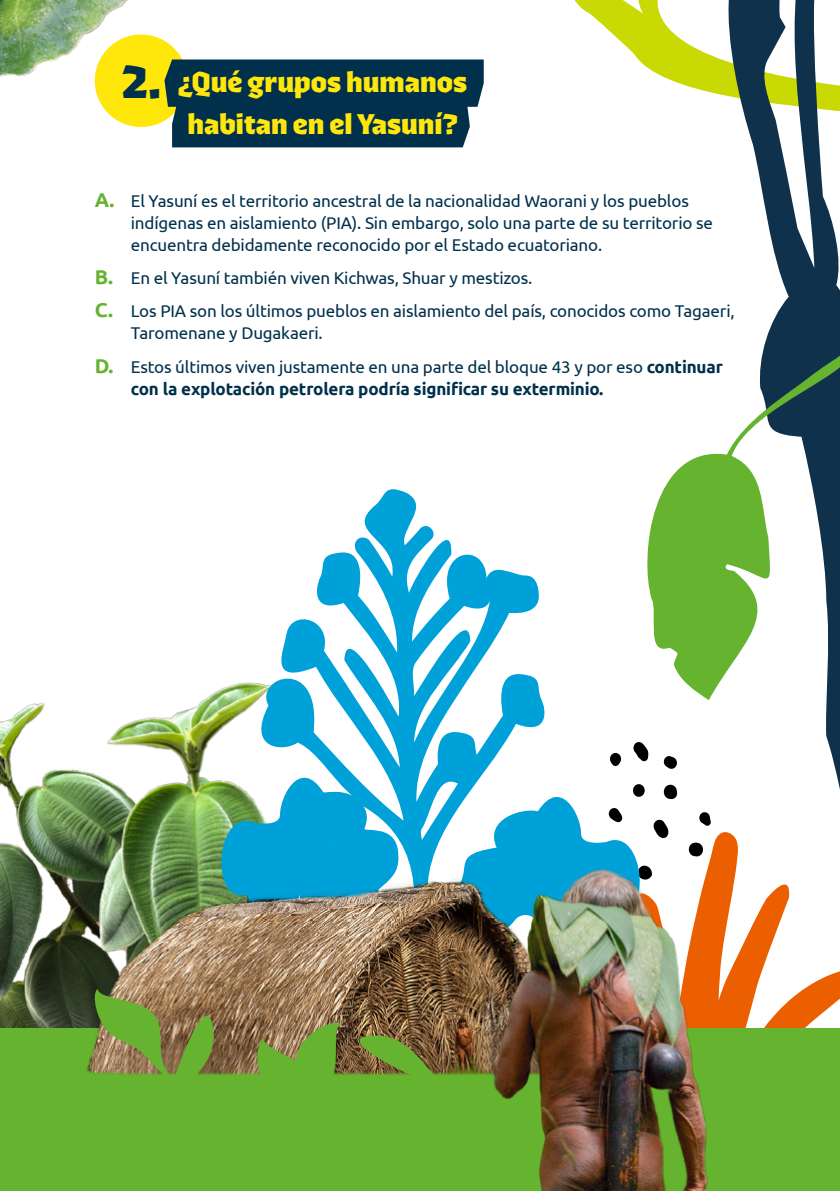
<style>
.page{position:relative;width:840px;height:1191px;background:#fff}
.page>*{position:absolute;margin:0;border:0;box-sizing:border-box;transform-origin:0 0}
.t1{font:700 29.4px/41.4px "Ferryman";color:#ffe60b}
.t2{font:17px/22px "Ubuntu";letter-spacing:-.01em;color:#00304c}
.t3{font:700 17px "Ubuntu";letter-spacing:-.01em;color:#00304c}
.s1{font-size:47.8px;color:#00304c}
.s2{font-weight:700;font-size:20px;color:#65b32e}
.s3{font-weight:700}
</style>
<div class="page">
<div style="left:218px;top:59px;width:231px;height:88px;background:#00304c"></div>
<img style="left:0;top:0;width:218px;height:148px">
<img style="left:1px;top:697px;width:207px;height:165px">
<svg style="left:208px;top:489px;width:331px;height:373px"></svg>
<div style="left:1px;top:1028px;width:838px;height:163px;background:#65b32e"></div>
<img style="left:1px;top:862px;width:220px;height:211px">
<svg style="left:449px;top:0;width:261px;height:148px"></svg>
<svg style="left:710px;top:0;width:129px;height:346px"></svg>
<svg style="left:647px;top:346px;width:192px;height:294px"></svg>
<img style="left:221px;top:640px;width:618px;height:551px">
<svg style="left:247px;top:1019px;width:233px;height:156px"></svg>
<svg style="left:91px;top:988px;width:135px;height:155px"></svg>
<h1 class="t1" style="left:187px;top:61px;width:281px;text-indent:-65px"><span class="s1">2.</span> ¿Qué grupos humanos habitan en el Yasuní?</h1>
<p class="t2" style="left:131px;top:189px;width:583px;text-indent:-36px"><span class="s2">A.</span> El Yasuní es el territorio ancestral de la nacionalidad Waorani y los pueblos indígenas en aislamiento (PIA). Sin embargo, solo una parte de su territorio se encuentra debidamente reconocido por el Estado ecuatoriano.</p>
<p class="t2" style="left:95px;top:261px;width:641px;line-height:33.4px"><span class="s2">B.</span> En el Yasuní también viven Kichwas, Shuar y mestizos.<br><span class="s2">C.</span> Los PIA son los últimos pueblos en aislamiento del país, conocidos como Tagaeri,</p>
<p class="t2" style="left:95px;top:316px;width:629px;line-height:33.4px;text-indent:36px">Taromenane y Dugakaeri.<br><span class="s2">D.</span> Estos últimos viven justamente en una parte del bloque 43 y por eso <span class="s3">continuar</span></p>
<p class="t3" style="left:131px;top:378px;width:473px">con la explotación petrolera podría significar su exterminio.</p>
</div>
